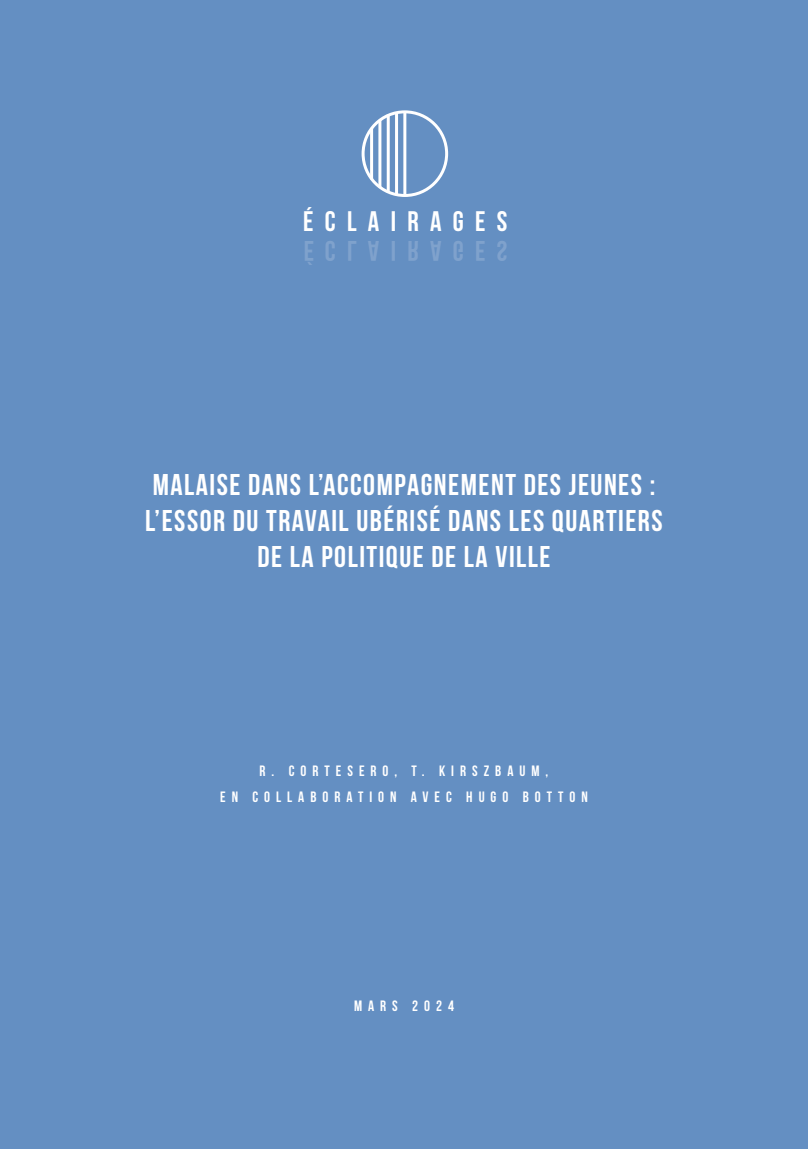
<style>
.page{position:relative;width:808px;height:1149px;background:#fff}
.page>*{position:absolute;margin:0;border:0;box-sizing:border-box;transform-origin:0 0}
.titre{font:700 30px/36px "Bebas Neue";letter-spacing:.05em;color:#fff;text-align:center}
.titre-2{font:700 28.2px "Bebas Neue";letter-spacing:.4em;color:#fff}
.titre-3{font:700 15px "Bebas Neue";letter-spacing:.4em;color:#fff}
</style>
<div class="page">
<div style="left:0;top:0;width:808px;height:1148px;background:#648fc2"></div>
<div style="left:362px;top:110px;width:86px;height:87px;border:3px solid #fff;border-radius:50%"></div>
<hr style="left:403px;top:112px;width:3px;height:83px;background:#fff">
<hr style="left:395px;top:112px;width:3px;height:83px;background:#fff">
<hr style="left:387px;top:115px;width:3px;height:78px;background:#fff">
<hr style="left:378px;top:120px;width:3px;height:67px;background:#fff">
<hr style="left:370px;top:128px;width:3px;height:51px;background:#fff">
<p class="titre-2" style="left:303px;top:206px;width:206px">ÉCLAIRAGES</p>
<p class="titre" style="left:145px;top:466px;width:519px">MALAISE DANS L’ACCOMPAGNEMENT DES JEUNES :<br>L’ESSOR DU TRAVAIL UBÉRISÉ DANS LES QUARTIERS<br>DE LA POLITIQUE DE LA VILLE</p>
<p class="titre-3" style="left:260px;top:762px;width:290px">R. CORTESERO, T. KIRSZBAUM,</p>
<p class="titre-3" style="left:220px;top:788px;width:369px">EN COLLABORATION AVEC HUGO BOTTON</p>
<p class="titre-3" style="left:354px;top:997px;width:101px">MARS 2024</p>
</div>
